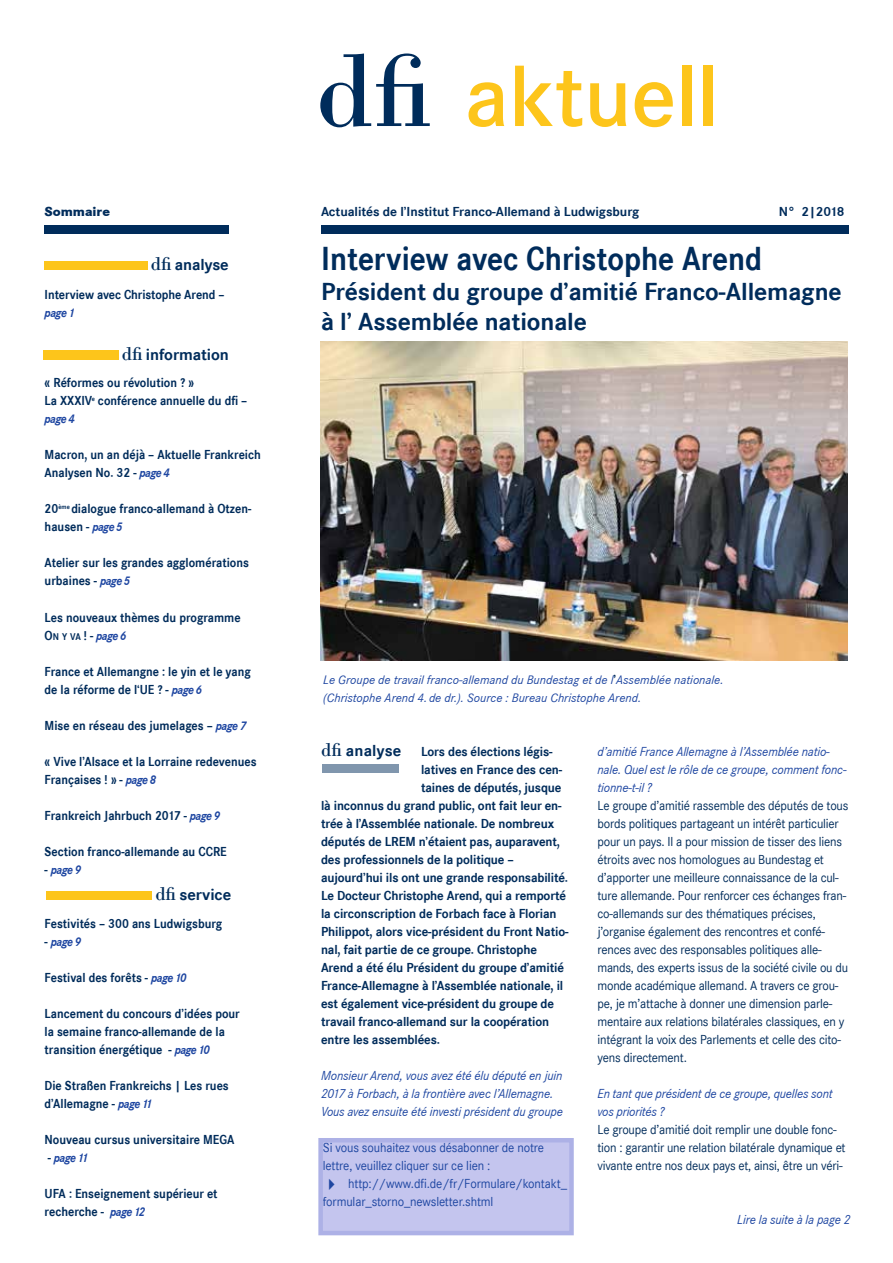
<style>
.page{position:relative;width:893px;height:1263px;background:#fff}
.page>*{position:absolute;margin:0;border:0;box-sizing:border-box;transform-origin:0 0}
.t1{font:600 90px "Corporate S";letter-spacing:-.005em;color:#fdc51b}
.t2{font:700 34.5px "Corporate S";color:#002c5b;scale:.9 1}
.t3{font:700 25.5px/30px "Corporate S";letter-spacing:-.005em;color:#002c5b}
.t4{font:700 16.5px "Corporate S";letter-spacing:-.005em;color:#002c5b}
.t5{font:13.5px/18px "Corporate S";letter-spacing:-.015em;color:#002c5b;scale:.95 1}
.t6{font:700 13.5px/18px "Corporate S";letter-spacing:-.01em;color:#002c5b;scale:.9 1}
.t7{font:700 13.5px "Corporate S";letter-spacing:-.01em;color:#002c5b;scale:.95 1}
.t8{font:italic 13.5px/18px "Corporate S";letter-spacing:-.01em;color:#1e46a1;scale:.95 1}
.t9{font:13.5px/18px "Corporate S";letter-spacing:-.01em;color:#1e46a1;scale:.95 1}
.t10{font:700 13.5px "Corporate S";letter-spacing:-.01em;color:#002c5b}
.t11{font:800 13.5px "Corporate S";color:#002c5b}
.t12{font:italic 700 12.9px "Corporate S";letter-spacing:-.05em;color:#1e46a1;scale:.9 1}
.t13{font:italic 12.75px/18px "Corporate S";color:#1e46a1}
.s1{font-family:"Bodoni";font-weight:400;font-size:109.5px;color:#002c5b}
.s2{font-family:"Bodoni";font-weight:400;font-size:19.5px}
.s3{font-style:italic;font-size:12.9px;color:#1e46a1}
.s4{font-style:normal;font-size:13.5px;color:#002c5b}
.s5{font-style:normal;font-size:10.2px;color:#002c5b}
.s6{font-weight:700;font-style:normal;font-size:13.5px;color:#002c5b}
</style>
<div class="page">
<div style="left:321px;top:225px;width:527px;height:9px;background:#002c5b"></div>
<div style="left:45px;top:225px;width:184px;height:9px;background:#002c5b"></div>
<div style="left:44px;top:261px;width:103px;height:9px;background:#fdc51b"></div>
<div style="left:43px;top:351px;width:76px;height:9px;background:#fdc51b"></div>
<div style="left:323px;top:764px;width:76px;height:8px;background:#8096ad"></div>
<div style="left:46px;top:891px;width:106px;height:9px;background:#fdc51b"></div>
<img style="left:321px;top:342px;width:527px;height:319px">
<div style="left:321px;top:1140px;width:250px;height:93px;background:#c4c5ee"></div>
<div style="left:318px;top:1138px;width:256px;height:97px;border:4px solid #adb1e6"></div>
<h1 class="t1" style="left:316px;top:45px;width:405px"><span class="s1">dfi</span> aktuell</h1>
<p class="t11" style="left:45px;top:204px;width:67px">Sommaire</p>
<p class="t10" style="left:321px;top:204px;width:320px">Actualités de l’Institut Franco-Allemand à Ludwigsburg</p>
<p class="t10" style="left:779px;top:204px;width:67px">N° 2|2018</p>
<p class="t4" style="left:151px;top:255px;width:80px"><span class="s2">dfi</span> analyse</p>
<p class="t6" style="left:45px;top:286px;width:201px">Interview avec Christophe Arend –</p>
<p class="t12" style="left:45px;top:306px;width:35px">page 1</p>
<p class="t4" style="left:122px;top:345px;width:109px"><span class="s2">dfi</span> information</p>
<p class="t6" style="left:45px;top:374px;width:227px">« Réformes ou révolution ? »<br>La XXXIV<sup>e</sup> conférence annuelle du dfi –</p>
<p class="t12" style="left:45px;top:412px;width:35px">page 4</p>
<p class="t6" style="left:45px;top:446px;width:242px">Macron, un an déjà – Aktuelle Frankreich<br>Analysen No. 32 - <span class="s3">page 4</span></p>
<p class="t6" style="left:45px;top:500px;width:231px">20<sup>ème</sup> dialogue franco-allemand à Otzen&shy;hausen - <span class="s3">page 5</span></p>
<p class="t6" style="left:45px;top:554px;width:229px">Atelier sur les grandes agglomérations urbaines - <span class="s3">page 5</span></p>
<p class="t6" style="left:45px;top:608px;width:219px">Les nouveaux thèmes du programme</p>
<p class="t12" style="left:45px;top:628px;width:92px"><span class="s4">O</span><span class="s5">N Y VA</span> <span class="s4">!</span> <span class="s4">-</span> page 6</p>
<p class="t6" style="left:45px;top:662px;width:231px">France et Allemangne : le yin et le yang de la réforme de l‘UE ? - <span class="s3">page 6</span></p>
<p class="t6" style="left:45px;top:716px;width:225px">Mise en réseau des jumelages – <span class="s3">page 7</span></p>
<p class="t6" style="left:45px;top:752px;width:237px">« Vive l’Alsace et la Lorraine redevenues<br>Françaises ! » - <span class="s3">page 8</span></p>
<p class="t6" style="left:45px;top:806px;width:197px">Frankreich Jahrbuch 2017 - <span class="s3">page 9</span></p>
<p class="t6" style="left:45px;top:842px;width:204px">Section franco-allemande au CCRE</p>
<p class="t12" style="left:45px;top:862px;width:42px"><span class="s4">-</span> page 9</p>
<p class="t4" style="left:155px;top:885px;width:77px"><span class="s2">dfi</span> service</p>
<p class="t6" style="left:45px;top:914px;width:199px">Festivités – 300 ans Ludwigsburg</p>
<p class="t12" style="left:45px;top:934px;width:42px"><span class="s4">-</span> page 9</p>
<p class="t6" style="left:45px;top:968px;width:159px">Festival des forêts - <span class="s3">page 10</span></p>
<p class="t6" style="left:45px;top:1004px;width:218px">Lancement du concours d’idées pour la semaine franco-allemande de la transition énergétique - <span class="s3">page 10</span></p>
<p class="t6" style="left:45px;top:1076px;width:206px">Die Straßen Frankreichs | Les rues d’Allemagne - <span class="s3">page 11</span></p>
<p class="t6" style="left:45px;top:1130px;width:212px">Nouveau cursus universitaire MEGA</p>
<p class="t12" style="left:48px;top:1150px;width:47px"><span class="s4">-</span> page 11</p>
<p class="t6" style="left:45px;top:1184px;width:194px">UFA : Enseignement supérieur et recherche - <span class="s3">page 12</span></p>
<h2 class="t2" style="left:321px;top:239px;width:492px">Interview avec Christophe Arend</h2>
<h3 class="t3" style="left:321px;top:277px;width:522px">Président du groupe d’amitié Franco-Allemagne à l’ Assemblée nationale</h3>
<p class="t13" style="left:323px;top:671px;width:402px">Le Groupe de travail franco-allemand du Bundestag et de l<span class="s6">’</span>Assemblée nationale. (Christophe Arend 4. de dr.). Source : Bureau Christophe Arend.</p>
<p class="t4" style="left:321px;top:741px;width:82px"><span class="s2">dfi</span> analyse</p>
<p class="t7" style="left:421px;top:744px;width:140px">Lors des élections légis-</p>
<p class="t7" style="left:421px;top:762px;width:150px">latives en France des cen-</p>
<p class="t7" style="left:421px;top:780px;width:149px">taines de députés, jusque</p>
<p class="t7" style="left:321px;top:798px;width:255px">là inconnus du grand public, ont fait leur en-</p>
<p class="t7" style="left:321px;top:816px;width:247px">trée à l’Assemblée nationale. De nombreux</p>
<p class="t7" style="left:321px;top:834px;width:253px">députés de LREM n’étaient pas, auparavent,</p>
<p class="t7" style="left:321px;top:852px;width:204px">des professionnels de la politique –</p>
<p class="t7" style="left:321px;top:870px;width:262px">aujourd’hui ils ont une grande responsabilité.</p>
<p class="t7" style="left:321px;top:888px;width:260px">Le Docteur Christophe Arend, qui a remporté</p>
<p class="t7" style="left:321px;top:906px;width:249px">la circonscription de Forbach face à Florian</p>
<p class="t7" style="left:321px;top:924px;width:262px">Philippot, alors vice-président du Front Natio-</p>
<p class="t7" style="left:321px;top:942px;width:229px">nal, fait partie de ce groupe. Christophe</p>
<p class="t7" style="left:321px;top:960px;width:257px">Arend a été élu Président du groupe d’amitié</p>
<p class="t7" style="left:321px;top:978px;width:256px">France-Allemagne à l’Assemblée nationale, il</p>
<p class="t7" style="left:321px;top:996px;width:247px">est également vice-président du groupe de</p>
<p class="t7" style="left:321px;top:1014px;width:242px">travail franco-allemand sur la coopération</p>
<p class="t7" style="left:321px;top:1032px;width:127px">entre les assemblées.</p>
<p class="t8" style="left:321px;top:1067px;width:256px">Monsieur Arend, vous avez été élu député en juin<br>2017 à Forbach, à la frontière avec l’Allemagne.<br>Vous avez ensuite été investi président du groupe</p>
<p class="t9" style="left:323px;top:1139px;width:234px">Si vous souhaitez vous désabonner de notre lettre, veuillez cliquer sur ce lien :</p>
<p class="t9" style="left:323px;top:1175px;width:259px">✔ http://www.dfi.de/fr/Formulare/kontakt_ formular_storno_newsletter.shtml</p>
<p class="t8" style="left:597px;top:743px;width:264px">d’amitié France Allemagne à l’Assemblée natio&shy;nale. Quel est le rôle de ce groupe, comment fonc&shy;tionne-t-il ?</p>
<p class="t5" style="left:597px;top:797px;width:266px">Le groupe d’amitié rassemble des députés de tous bords politiques partageant un intérêt particulier pour un pays. Il a pour mission de tisser des liens étroits avec nos homologues au Bundestag et d’apporter une meilleure connaissance de la cul&shy;ture allemande. Pour renforcer ces échanges fran&shy;co-allemands sur des thématiques précises, j’organise également des rencontres et confé&shy;rences avec des responsables politiques alle&shy;mands, des experts issus de la société civile ou du monde académique allemand. A travers ce grou&shy;pe, je m’attache à donner une dimension parle&shy;mentaire aux relations bilatérales classiques, en y intégrant la voix des Parlements et celle des cito&shy;yens directement.</p>
<p class="t8" style="left:597px;top:1085px;width:249px">En tant que président de ce groupe, quelles sont vos priorités ?</p>
<p class="t5" style="left:597px;top:1121px;width:263px">Le groupe d’amitié doit remplir une double fonc&shy;tion : garantir une relation bilatérale dynamique et vivante entre nos deux pays et, ainsi, être un véri-</p>
<p class="t8" style="left:737px;top:1211px;width:121px">Lire la suite à la page 2</p>
</div>
